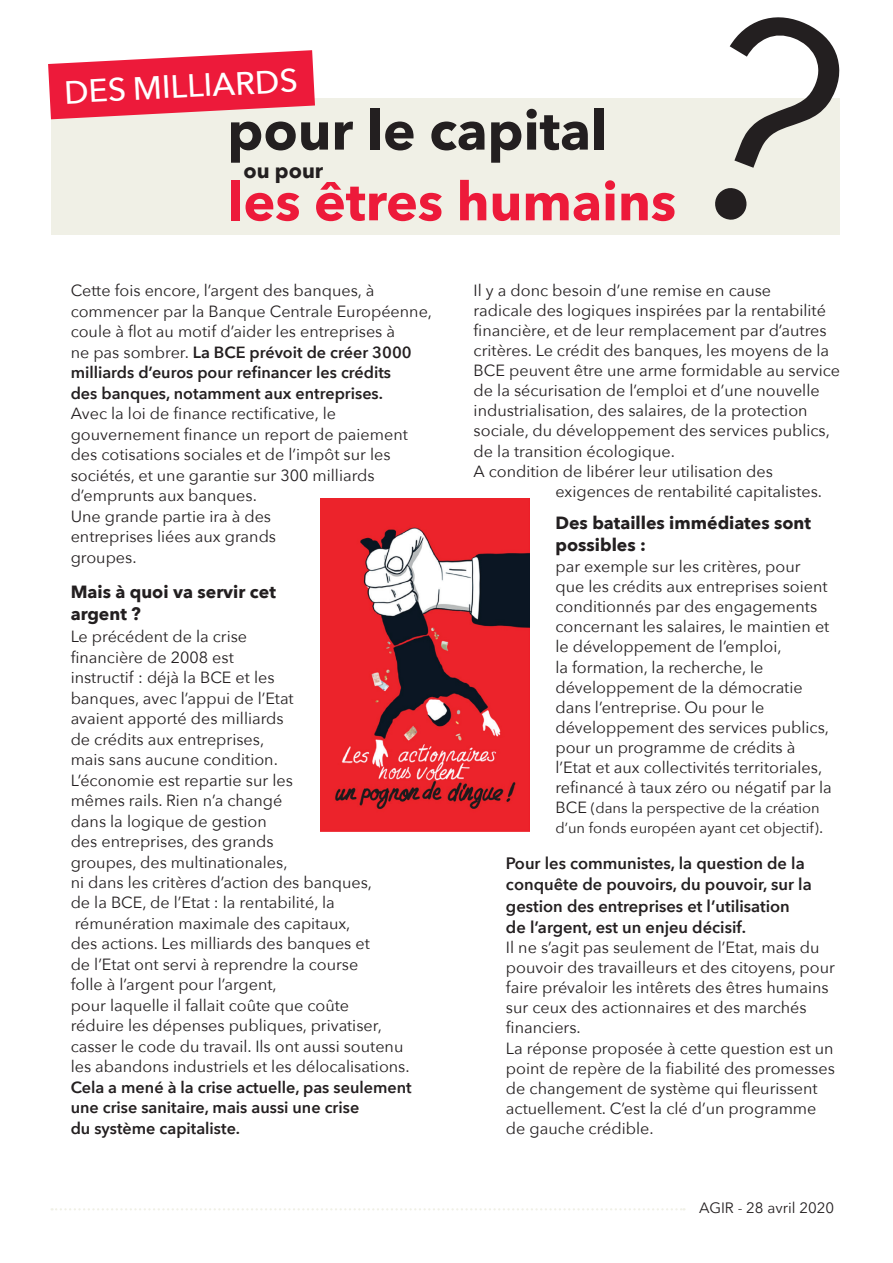
<style>
.page{position:relative;width:893px;height:1263px;background:#fff}
.page>*{position:absolute;margin:0;border:0;box-sizing:border-box;transform-origin:0 0}
.t1{font:700 54.6px "Avenir Next";color:#231f20}
.t2{font:700 53.55px "Avenir Next";color:#ed1a3a}
.t3{font:500 32.25px "Avenir Next";color:#fff}
.t4{font:700 21px "Avenir Next";color:#231f20}
.t5{font:700 17.7px/21.9px "Avenir Next";color:#231f20}
.t6{font:600 16.5px/21.5px "Avenir Next";color:#231f20}
.t7{font:16.2px/20.5px "Avenir Next";color:#231f20}
.t8{font:600 16.2px/20.4px "Avenir Next";color:#231f20}
.t9{font:15px "Avenir Next";color:#231f20}
.t10{font:14.7px/20.1px "Avenir Next";color:#231f20}
.s1{font-weight:600}
.s2{font-size:16.2px}
</style>
<div class="page">
<img style="left:320px;top:498px;width:210px;height:333px">
<div style="left:51px;top:99px;width:788px;height:136px;background:#f0f0e6"></div>
<svg style="left:48px;top:50px;width:267px;height:69px"></svg>
<svg style="left:52px;top:1208px;width:632px;height:2px"></svg>
<svg style="left:672px;top:98px;width:168px;height:137px"></svg>
<h3 class="t3" style="left:63px;top:65px;width:235px;rotate:-3deg">DES MILLIARDS</h3>
<h1 class="t1" style="left:227px;top:83px;width:381px">pour le capital</h1>
<p class="t4" style="left:243px;top:153px;width:81px">ou pour</p>
<h2 class="t2" style="left:227px;top:155px;width:450px">les êtres humains</h2>
<p class="t7" style="left:71px;top:280px;width:363px">Cette fois encore, l’argent des banques, à commencer par la Banque Centrale Européenne, coule à flot au motif d’aider les entreprises à<br>ne pas sombrer. <span class="s1">La BCE prévoit de créer 3000 milliards d’euros pour refinancer les crédits<br>des banques, notamment aux entreprises.</span></p>
<p class="t7" style="left:71px;top:402px;width:339px">Avec la loi de finance rectificative, le gouvernement finance un report de paiement des cotisations sociales et de l’impôt sur les sociétés, et une garantie sur 300 milliards d’emprunts aux banques.<br>Une grande partie ira à des<br>entreprises liées aux grands<br>groupes.</p>
<p class="t5" style="left:71px;top:581px;width:207px">Mais à quoi va servir cet argent ?</p>
<p class="t7" style="left:71px;top:625px;width:340px">Le précédent de la crise<br>financière de 2008 est<br>instructif : déjà la BCE et les<br>banques, avec l’appui de l’Etat<br>avaient apporté des milliards<br>de crédits aux entreprises,<br>mais sans aucune condition.<br>L’économie est repartie sur les<br>mêmes rails. Rien n’a changé<br>dans la logique de gestion<br>des entreprises, des grands<br>groupes, des multinationales,<br>ni dans les critères d’action des banques,<br>de la BCE, de l’Etat : la rentabilité, la rémunération maximale des capitaux,<br>des actions. Les milliards des banques et<br>de l’Etat ont servi à reprendre la course<br>folle à l’argent pour l’argent,<br>pour laquelle il fallait coûte que coûte<br>réduire les dépenses publiques, privatiser, casser le code du travail. Ils ont aussi soutenu les abandons industriels et les délocalisations.</p>
<p class="t8" style="left:71px;top:1076px;width:342px">Cela a mené à la crise actuelle, pas seulement une crise sanitaire, mais aussi une crise<br>du système capitaliste.</p>
<p class="t7" style="left:474px;top:280px;width:299px">Il y a donc besoin d’une remise en cause</p>
<p class="t7" style="left:474px;top:300px;width:354px">radicale des logiques inspirées par la rentabilité</p>
<p class="t7" style="left:474px;top:320px;width:355px">financière, et de leur remplacement par d’autres</p>
<p class="t7" style="left:474px;top:340px;width:357px">critères. Le crédit des banques, les moyens de la</p>
<p class="t7" style="left:474px;top:360px;width:368px">BCE peuvent être une arme formidable au service</p>
<p class="t7" style="left:474px;top:380px;width:348px">de la sécurisation de l’emploi et d’une nouvelle</p>
<p class="t7" style="left:474px;top:400px;width:335px">industrialisation, des salaires, de la protection</p>
<p class="t7" style="left:474px;top:420px;width:358px">sociale, du développement des services publics,</p>
<p class="t7" style="left:474px;top:440px;width:203px">de la transition écologique.</p>
<p class="t7" style="left:474px;top:460px;width:301px">A condition de libérer leur utilisation des</p>
<p class="t7" style="left:555px;top:480px;width:268px">exigences de rentabilité capitalistes.</p>
<p class="t5" style="left:555px;top:512px;width:257px;line-height:21.5px">Des batailles immédiates sont possibles :</p>
<p class="t7" style="left:555px;top:556px;width:278px;line-height:20.1px">par exemple sur les critères, pour que les crédits aux entreprises soient conditionnés par des engagements concernant les salaires, le maintien et le développement de l’emploi,<br>la formation, la recherche, le développement de la démocratie dans l’entreprise. Ou pour le développement des services publics, pour un programme de crédits à l’Etat et aux collectivités territoriales, refinancé à taux zéro ou négatif par la</p>
<p class="t10" style="left:555px;top:797px;width:269px"><span class="s2">BCE</span> (dans la perspective de la création d’un fonds européen ayant cet objectif)<span class="s2">.</span></p>
<p class="t6" style="left:506px;top:852px;width:307px">Pour les communistes, la question de la conquête de pouvoirs, du pouvoir, sur la gestion des entreprises et l’utilisation de l’argent, est un enjeu décisif.</p>
<p class="t7" style="left:506px;top:937px;width:330px;line-height:20.1px">Il ne s’agit pas seulement de l’Etat, mais du pouvoir des travailleurs et des citoyens, pour faire prévaloir les intêrets des êtres humains sur ceux des actionnaires et des marchés financiers.<br>La réponse proposée à cette question est un point de repère de la fiabilité des promesses de changement de système qui fleurissent actuellement. C’est la clé d’un programme de gauche crédible.</p>
<p class="t9" style="left:699px;top:1195px;width:137px">AGIR - 28 avril 2020</p>
</div>
